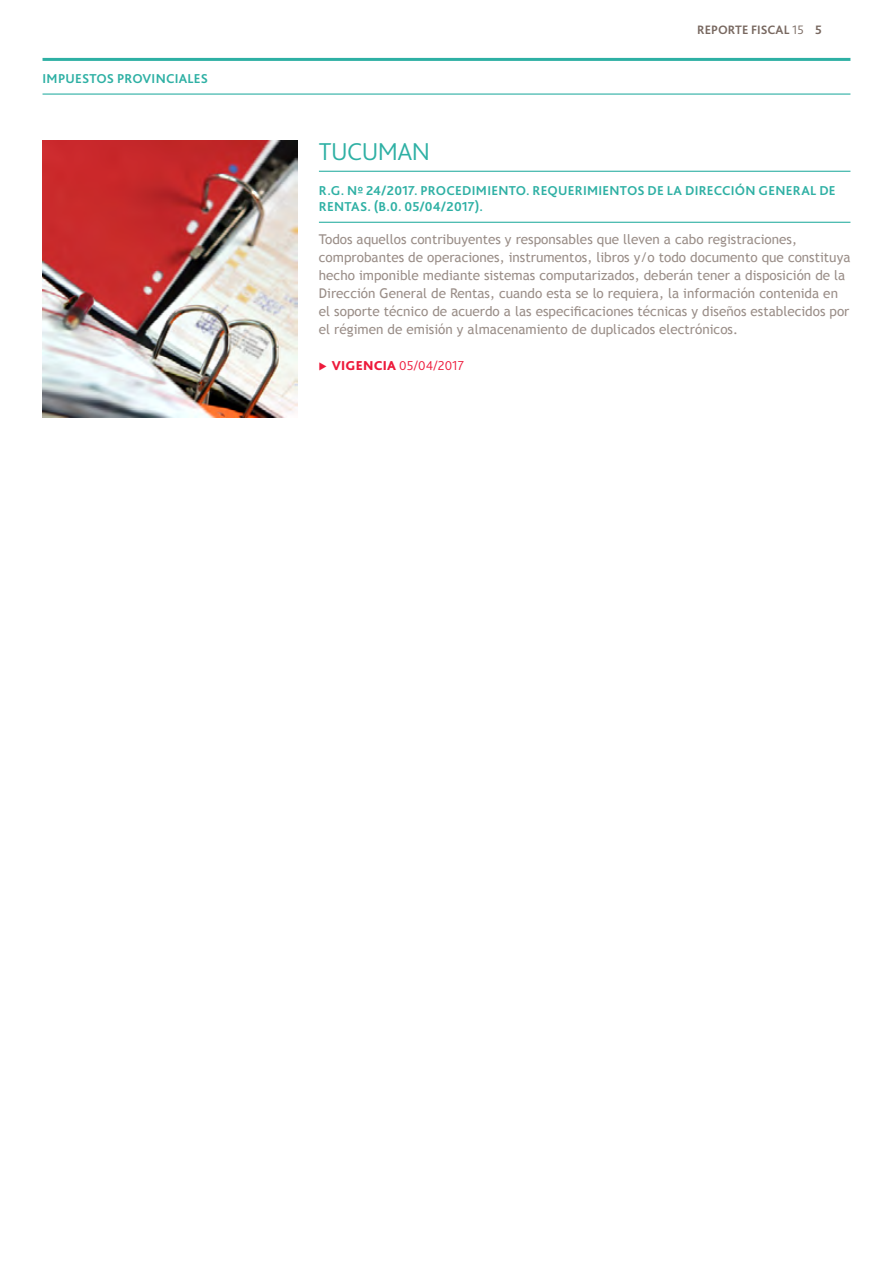
<style>
.page{position:relative;width:893px;height:1263px;background:#fff}
.page>*{position:absolute;margin:0;border:0;box-sizing:border-box;transform-origin:0 0}
.Subtitulo{font:300 25.5px "Bliss Pro";letter-spacing:-.02em;color:#2eb0a4}
.Texto_Comun{font:13.5px/18px "Trebuchet MS";color:#9a8e88}
.Bajada_Subtitulo{font:700 13.5px/16.5px "Bliss Pro";letter-spacing:.02em;color:#2eb0a4}
.t1{font:300 13.5px "Bliss Pro";color:#ed1a3b}
.t2{font:700 12.75px "Bliss Pro";color:#786860}
.s1{font-weight:300}
.s2{font-weight:800}
</style>
<div class="page">
<hr style="left:319px;top:171px;width:531px;height:1px;background:#2eb0a4">
<hr style="left:319px;top:222px;width:531px;height:1px;background:#2eb0a4">
<img style="left:43px;top:141px;width:254px;height:276px">
<hr style="left:43px;top:58px;width:807px;height:3px;background:#2eb0a4">
<hr style="left:43px;top:93px;width:807px;height:2px;background:#2eb0a4">
<p class="Bajada_Subtitulo" style="left:43px;top:70px;width:167px">IMPUESTOS PROVINCIALES</p>
<p class="t2" style="left:697px;top:22px;width:126px">REPORTE FISCAL <span class="s1">15</span> 5</p>
<p class="Subtitulo" style="left:319px;top:136px;width:113px">TUCUMAN</p>
<p class="Bajada_Subtitulo" style="left:319px;top:181px;width:518px">R.G. Nº 24/2017. PROCEDIMIENTO. REQUERIMIENTOS DE LA DIRECCIÓN GENERAL DE<br>RENTAS. (B.0. 05/04/2017).</p>
<p class="Texto_Comun" style="left:319px;top:230px;width:533px">Todos aquellos contribuyentes y responsables que lleven a cabo registraciones, comprobantes de operaciones, instrumentos, libros y/o todo documento que constituya hecho imponible mediante sistemas computarizados, deberán tener a disposición de la Dirección General de Rentas, cuando esta se lo requiera, la información contenida en el soporte técnico de acuerdo a las especificaciones técnicas y diseños establecidos por el régimen de emisión y almacenamiento de duplicados electrónicos.</p>
<p class="t1" style="left:332px;top:357px;width:134px"><span class="s2">VIGENCIA</span> 05/04/2017</p>
</div>
